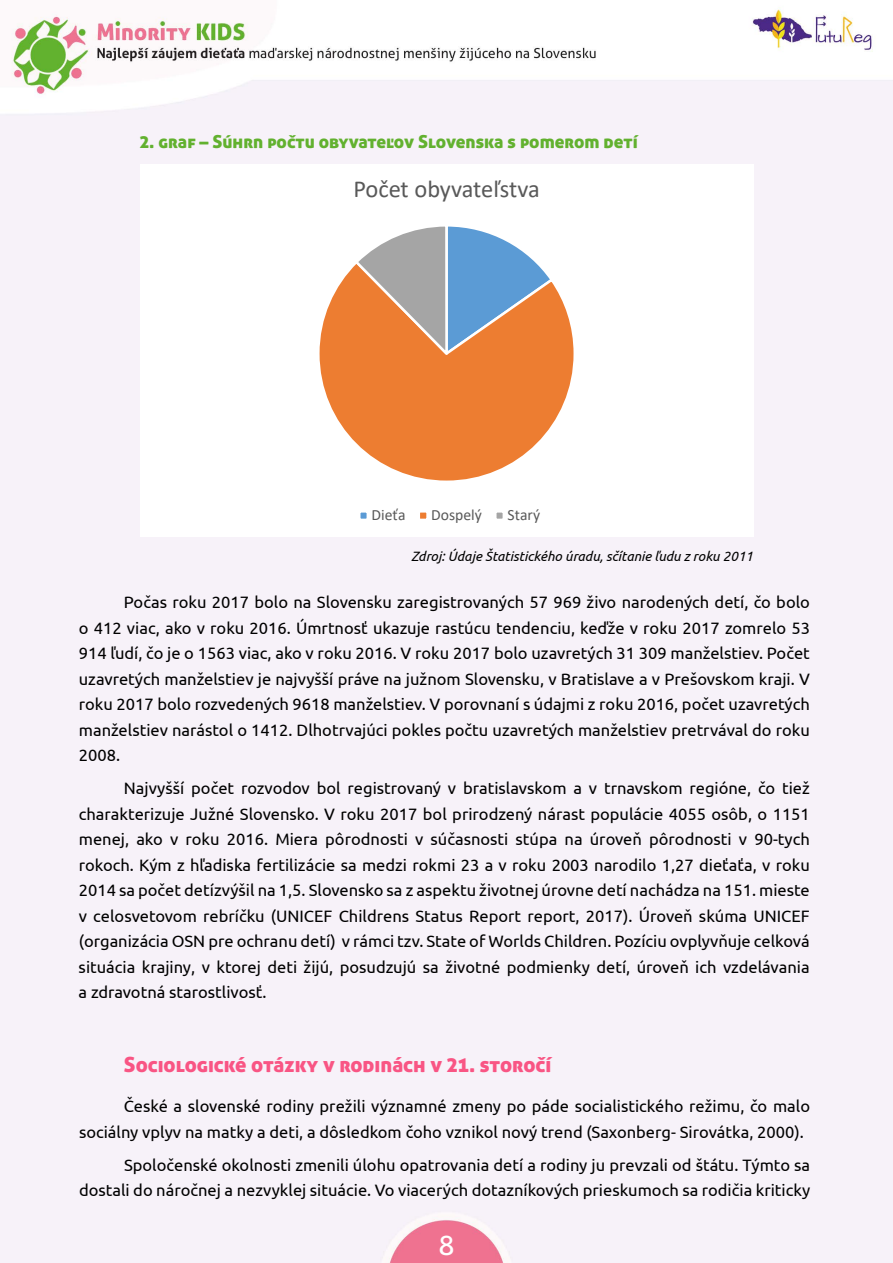
<style>
.page{position:relative;width:893px;height:1263px;background:#fff}
.page>*{position:absolute;margin:0;border:0;box-sizing:border-box;transform-origin:0 0}
.t1{font:27px "Aller";color:#fff}
.t2{font:24.45px "Calibri";letter-spacing:-.005em;color:#595959}
.t3{font:21px "Aller Display";color:#f95584}
.t4{font:18px "Aller Display";color:#62b12f}
.t5{font:16.5px/25.5px "Ubuntu";color:#000;text-align:justify}
.t6{font:15.6px "Calibri";color:#595959}
.t7{font:italic 13.5px "Ubuntu";color:#000}
</style>
<div class="page">
<div style="left:0;top:9px;width:893px;height:1254px;background:#f7f2f9"></div>
<svg style="left:140px;top:164px;width:613px;height:373px"></svg>
<p class="t4" style="left:140px;top:130px;width:499px">2. graf – Súhrn počtu obyvateľov Slovenska s pomerom detí</p>
<h2 class="t2" style="left:353px;top:172px;width:188px">Počet obyvateľstva</h2>
<p class="t6" style="left:372px;top:504px;width:36px">Dieťa</p>
<p class="t6" style="left:431px;top:504px;width:52px">Dospelý</p>
<p class="t6" style="left:508px;top:504px;width:34px">Starý</p>
<p class="t7" style="left:411px;top:548px;width:344px">Zdroj: Údaje Štatistického úradu, sčítanie ľudu z roku 2011</p>
<p class="t5" style="left:79px;top:589px;width:733px;text-indent:45px">Počas roku 2017 bolo na Slovensku zaregistrovaných 57 969 živo narodených detí, čo bolo o 412 viac, ako v roku 2016. Úmrtnosť ukazuje rastúcu tendenciu, keďže v roku 2017 zomrelo 53<br>914 ľudí, čo je o 1563 viac, ako v roku 2016. V roku 2017 bolo uzavretých 31 309 manželstiev. Počet uzavretých manželstiev je najvyšší práve na južnom Slovensku, v Bratislave a v Prešovskom kraji. V roku 2017 bolo rozvedených 9618 manželstiev. V porovnaní s údajmi z roku 2016, počet uzavretých manželstiev narástol o 1412. Dlhotrvajúci pokles počtu uzavretých manželstiev pretrvával do roku 2008.</p>
<p class="t5" style="left:79px;top:775px;width:733px;text-indent:45px">Najvyšší počet rozvodov bol registrovaný v bratislavskom a v trnavskom regióne, čo tiež charakterizuje Južné Slovensko. V roku 2017 bol prirodzený nárast populácie 4055 osôb, o 1151 menej, ako v roku 2016. Miera pôrodnosti v súčasnosti stúpa na úroveň pôrodnosti v 90-tych rokoch. Kým z hľadiska fertilizácie sa medzi rokmi 23 a v roku 2003 narodilo 1,27 dieťaťa, v roku 2014 sa počet detízvýšil na 1,5. Slovensko sa z aspektu životnej úrovne detí nachádza na 151. mieste v celosvetovom rebríčku (UNICEF Childrens Status Report report, 2017). Úroveň skúma UNICEF (organizácia OSN pre ochranu detí) v rámci tzv. State of Worlds Children. Pozíciu ovplyvňuje celková situácia krajiny, v ktorej deti žijú, posudzujú sa životné podmienky detí, úroveň ich vzdelávania a zdravotná starostlivosť.</p>
<p class="t3" style="left:124px;top:1051px;width:429px">Sociologické otázky v rodinách v 21. storočí</p>
<p class="t5" style="left:79px;top:1093px;width:733px;text-indent:45px">České a slovenské rodiny prežili významné zmeny po páde socialistického režimu, čo malo sociálny vplyv na matky a deti, a dôsledkom čoho vznikol nový trend (Saxonberg- Sirovátka, 2000).</p>
<p class="t5" style="left:79px;top:1151px;width:733px;text-align:right">Spoločenské okolnosti zmenili úlohu opatrovania detí a rodiny ju prevzali od štátu. Týmto sa dostali do náročnej a nezvyklej situácie. Vo viacerých dotazníkových prieskumoch sa rodičia kriticky</p>
<h1 class="t1" style="left:438px;top:1228px;width:18px">8</h1>
</div>
